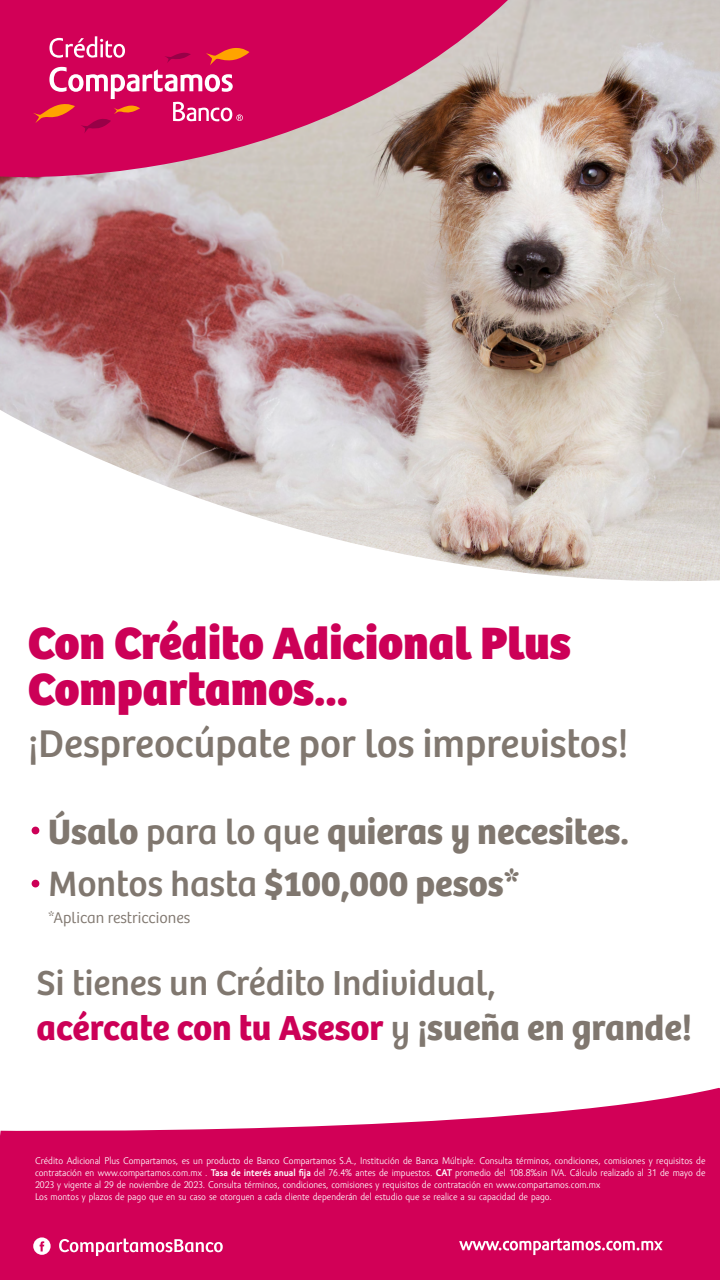
<style>
.page{position:relative;width:720px;height:1280px;background:#fff}
.page>*{position:absolute;margin:0;border:0;box-sizing:border-box;transform-origin:0 0}
.t1{font:800 47px/46px "Bree";color:#cc0057}
.t2{font:40px "Bree";color:#80776f}
.t3{font:700 36.5px/52px "Bree";color:#80776f}
.t4{font:36px/45px "Bree";color:#80776f}
.t5{font:300 16px "Bree";color:#80776f}
.t6{font:10px/12px "Amor Sans Pro";color:#fff}
.s1{font-weight:400}
.s2{font-weight:700;color:#cc0057}
.s3{font-weight:700;font-size:36.5px}
.s4{font-weight:700}
</style>
<div class="page">
<img style="left:0;top:0;width:720px;height:581px">
<svg style="left:0;top:0;width:508px;height:198px;background:#c44d77"></svg>
<svg style="left:33px;top:36px;width:216px;height:97px;background:#d82569"></svg>
<div style="left:32px;top:827px;width:7px;height:7px;background:#cc0057;border-radius:50%"></div>
<div style="left:32px;top:880px;width:7px;height:7px;background:#cc0057;border-radius:50%"></div>
<svg style="left:0;top:1088px;width:720px;height:192px;fill:#d20057"></svg>
<svg style="left:24px;top:1237px;width:199px;height:19px"></svg>
<svg style="left:450px;top:1238px;width:213px;height:17px;background:#dd4383"></svg>
<h1 class="t1" style="left:28px;top:621px;width:544px">Con Crédito Adicional Plus<br>Compartamos...</h1>
<h2 class="t2" style="left:28px;top:713px;width:602px">¡Despreocúpate por los imprevistos!</h2>
<h3 class="t3" style="left:48px;top:803px;width:582px">Úsalo <span class="s1">para lo que</span> quieras y necesites.<br><span class="s1">Montos hasta</span> $100,000 pesos*</h3>
<h3 class="t5" style="left:48px;top:906px;width:144px">*Aplican restricciones</h3>
<h3 class="t4" style="left:37px;top:958px;width:657px">Si tienes un Crédito Individual,<br><span class="s2">acércate con tu Asesor</span> y <span class="s3">¡sueña en grande!</span></h3>
<p class="t6" style="left:35px;top:1155px;width:672px">Crédito Adicional Plus Compartamos, es un producto de Banco Compartamos S.A., Institución de Banca Múltiple. Consulta términos, condiciones, comisiones y requisitos de contratación en www.compartamos.com.mx . <span class="s4">Tasa de interés anual fija</span> del 76.4% antes de impuestos. <span class="s4">CAT</span> promedio del 108.8%sin IVA. Cálculo realizado al 31 de mayo de 2023 y vigente al 29 de noviembre de 2023. Consulta términos, condiciones, comisiones y requisitos de contratación en www.compartamos.com.mx<br>Los montos y plazos de pago que en su caso se otorguen a cada cliente dependerán del estudio que se realice a su capacidad de pago.</p>
</div>
